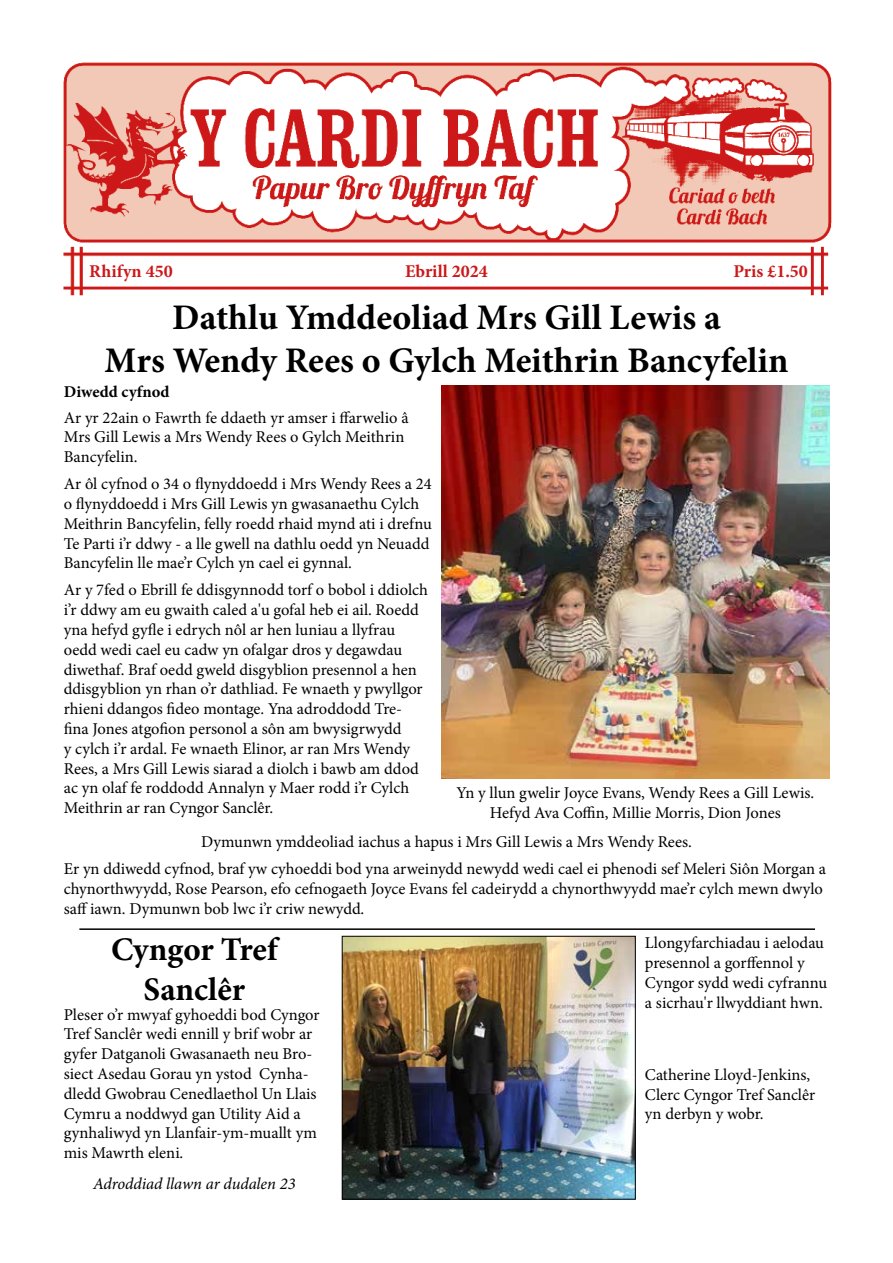
<style>
.page{position:relative;width:893px;height:1263px;background:#fff}
.page>*{position:absolute;margin:0;border:0;box-sizing:border-box;transform-origin:0 0}
.t1{font:700 36px/43.2px "Minion Pro";color:#000;text-align:center}
.t2{font:700 33px/39.6px "Minion Pro";letter-spacing:-.005em;color:#000;text-align:center}
.t3{font:700 18px "Minion Pro";color:#cd1719}
.t4{font:16.5px/19.8px "Minion Pro";color:#000}
.t5{font:italic 16.5px "Minion Pro";letter-spacing:-.005em;color:#000}
.t6{font:700 16.5px "Minion Pro";letter-spacing:.005em;color:#000}
</style>
<div class="page">
<img style="left:63px;top:62px;width:769px;height:234px">
<img style="left:441px;top:385px;width:388px;height:394px">
<img style="left:344px;top:938px;width:290px;height:259px">
<div style="left:342px;top:936px;width:294px;height:263px;border:1px solid #000"></div>
<hr style="left:79px;top:928px;width:736px;height:2px;background:#000">
<p class="t3" style="left:89px;top:258px;width:85px">Rhifyn 450</p>
<p class="t3" style="left:405px;top:258px;width:84px">Ebrill 2024</p>
<p class="t3" style="left:733px;top:258px;width:76px">Pris £1.50</p>
<h1 class="t1" style="left:105px;top:295px;width:685px">Dathlu Ymddeoliad Mrs Gill Lewis a<br>Mrs Wendy Rees o Gylch Meithrin Bancyfelin</h1>
<p class="t6" style="left:64px;top:380px;width:107px">Diwedd cyfnod</p>
<p class="t4" style="left:64px;top:407px;width:346px">Ar yr 22ain o Fawrth fe ddaeth yr amser i ffarwelio â<br>Mrs Gill Lewis a Mrs Wendy Rees o Gylch Meithrin<br>Bancyfelin.</p>
<p class="t4" style="left:64px;top:474px;width:369px">Ar ôl cyfnod o 34 o flynyddoedd i Mrs Wendy Rees a 24 o flynyddoedd i Mrs Gill Lewis yn gwasanaethu Cylch Meithrin Bancyfelin, felly roedd rhaid mynd ati i drefnu Te Parti i’r ddwy - a lle gwell na dathlu oedd yn Neuadd Bancyfelin lle mae’r Cylch yn cael ei gynnal.</p>
<p class="t4" style="left:64px;top:580px;width:366px">Ar y 7fed o Ebrill fe ddisgynnodd torf o bobol i ddiolch i’r ddwy am eu gwaith caled a'u gofal heb ei ail. Roedd yna hefyd gyfle i edrych nôl ar hen luniau a llyfrau oedd wedi cael eu cadw yn ofalgar dros y degawdau diwethaf. Braf oedd gweld disgyblion presennol a hen ddisgyblion yn rhan o’r dathliad. Fe wnaeth y pwyllgor rhieni ddangos fideo montage. Yna adroddodd Tre&shy;fina Jones atgofion personol a sôn am bwysigrwydd<br>y cylch i’r ardal. Fe wnaeth Elinor, ar ran Mrs Wendy Rees, a Mrs Gill Lewis siarad a diolch i bawb am ddod ac yn olaf fe roddodd Annalyn y Maer rodd i’r Cylch Meithrin ar ran Cyngor Sanclêr.</p>
<p class="t4" style="left:64px;top:829px;width:764px;line-height:27px;text-align:center">Dymunwn ymddeoliad iachus a hapus i Mrs Gill Lewis a Mrs Wendy Rees.<br>Er yn ddiwedd cyfnod, braf yw cyhoeddi bod yna arweinydd newydd wedi cael ei phenodi sef Meleri Siôn Morgan a</p>
<p class="t4" style="left:64px;top:879px;width:761px">chynorthwyydd, Rose Pearson, efo cefnogaeth Joyce Evans fel cadeirydd a chynorthwyydd mae’r cylch mewn dwylo saff iawn. Dymunwn bob lwc i’r criw newydd.</p>
<p class="t4" style="left:456px;top:783px;width:359px;text-align:center">Yn y llun gwelir Joyce Evans, Wendy Rees a Gill Lewis.<br>Hefyd Ava Coffin, Millie Morris, Dion Jones</p>
<h2 class="t2" style="left:111px;top:929px;width:168px">Cyngor Tref<br>Sanclêr</h2>
<p class="t4" style="left:64px;top:1004px;width:257px">Pleser o’r mwyaf gyhoeddi bod Cyngor Tref Sanclêr wedi ennill y brif wobr ar gyfer Datganoli Gwasanaeth neu Bro&shy;siect Asedau Gorau yn ystod Cynha&shy;dledd Gwobrau Cenedlaethol Un Llais Cymru a noddwyd gan Utility Aid a gynhaliwyd yn Llanfair-ym-muallt ym mis Mawrth eleni.</p>
<p class="t5" style="left:93px;top:1172px;width:204px">Adroddiad llawn ar dudalen 23</p>
<p class="t4" style="left:645px;top:933px;width:184px">Llongyfarchiadau i aelodau presennol a gorffennol y<br>Cyngor sydd wedi cyfrannu a sicrhau'r llwyddiant hwn.</p>
<p class="t4" style="left:645px;top:1065px;width:172px">Catherine Lloyd-Jenkins,<br>Clerc Cyngor Tref Sanclêr yn derbyn y wobr.</p>
</div>
